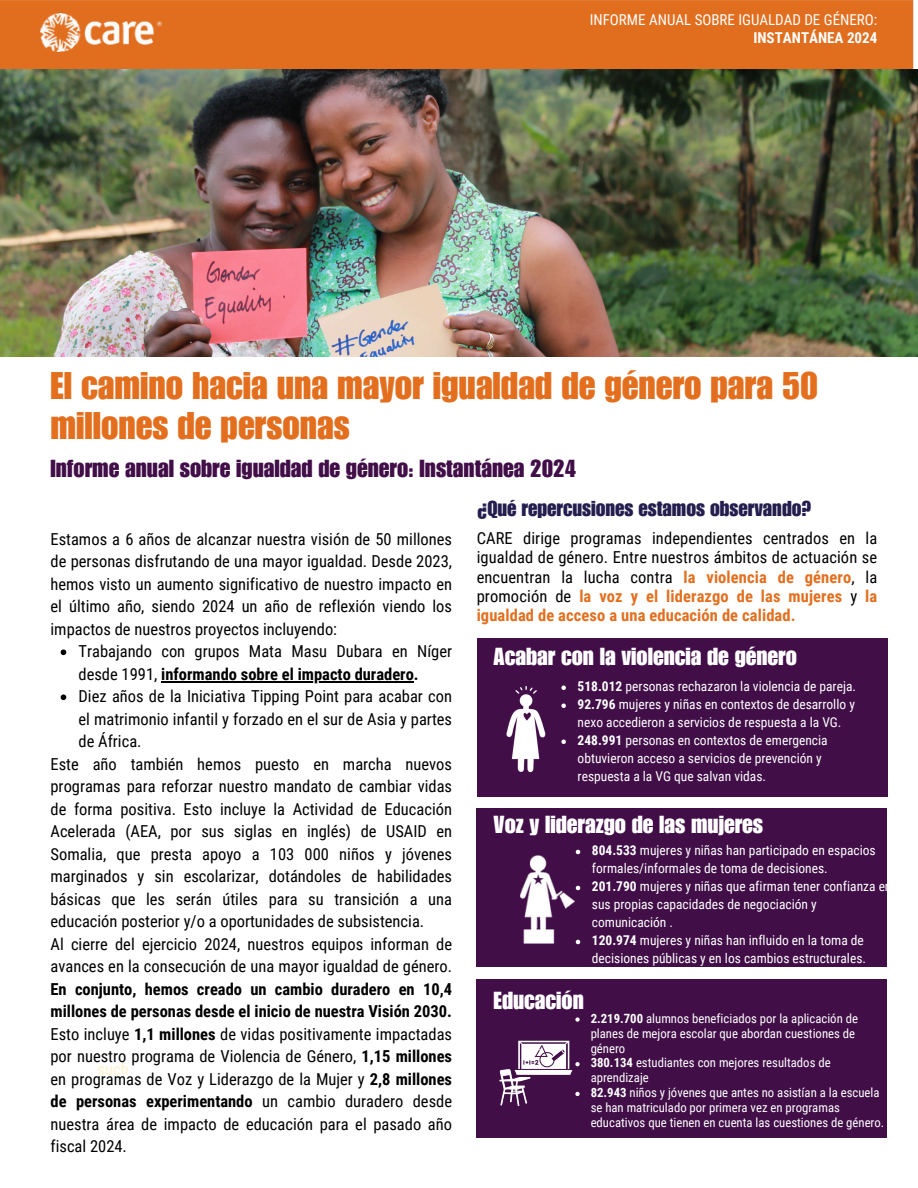
<style>
.page{position:relative;width:918px;height:1188px;background:#fff}
.page>*{position:absolute;margin:0;border:0;box-sizing:border-box;transform-origin:0 0}
.t1{font:37.5px/40.5px "Impact LT Std";color:#e36f1e}
.t2{font:24px "Impact LT Std";color:#fff}
.t3{font:24px "Impact LT Std";color:#410e48}
.t4{font:21px "Impact LT Std";color:#241e4e}
.t5{font:16.5px/22.5px "Roboto Condensed";color:#000}
.t6{font:16.5px "Roboto Condensed";color:#fff2cc}
.t7{font:15px/18px "Roboto Condensed";color:#fff;text-align:right}
.t8{font:13.5px/18px "Roboto Condensed";color:#fff}
.t9{font:12.75px/14.9px "Roboto Condensed";color:#fff}
.s1{font-weight:700}
.s2{font-weight:700;color:#e36f1e}
</style>
<div class="page">
<div style="left:0;top:0;width:918px;height:70px;background:#e16e1e"></div>
<img style="left:41px;top:13px;width:120px;height:38px">
<img style="left:0;top:70px;width:918px;height:287px">
<div style="left:477px;top:638px;width:410px;height:158px;background:#410e48"></div>
<div style="left:477px;top:979px;width:409px;height:159px;background:#410e48"></div>
<div style="left:477px;top:808px;width:409px;height:159px;background:#410e48"></div>
<img style="left:520px;top:856px;width:54px;height:87px">
<img style="left:476px;top:685px;width:140px;height:135px">
<img style="left:499px;top:1040px;width:80px;height:66px">
<svg style="left:61px;top:649px;width:5px;height:6px"></svg>
<hr style="left:161px;top:681px;width:253px;height:1px;background:#000">
<svg style="left:61px;top:694px;width:5px;height:6px"></svg>
<svg style="left:561px;top:686px;width:5px;height:4px"></svg>
<svg style="left:561px;top:704px;width:5px;height:4px"></svg>
<svg style="left:561px;top:740px;width:5px;height:4px"></svg>
<svg style="left:575px;top:1017px;width:5px;height:5px"></svg>
<svg style="left:575px;top:1062px;width:5px;height:4px"></svg>
<svg style="left:575px;top:1092px;width:5px;height:4px"></svg>
<svg style="left:576px;top:850px;width:4px;height:4px"></svg>
<svg style="left:576px;top:886px;width:4px;height:4px"></svg>
<svg style="left:576px;top:940px;width:4px;height:4px"></svg>
<p class="t7" style="left:590px;top:11px;width:289px">INFORME ANUAL SOBRE IGUALDAD DE GÉNERO:<br><span class="s1">INSTANTÁNEA 2024</span></p>
<h5 class="t1" style="left:51px;top:371px;width:769px">El camino hacia una mayor igualdad de género para 50 millones de personas</h5>
<h5 class="t3" style="left:51px;top:459px;width:527px">Informe anual sobre igualdad de género: Instantánea 2024</h5>
<p class="t5" style="left:51px;top:528px;width:403px;text-align:justify">Estamos a 6 años de alcanzar nuestra visión de 50 millones de personas disfrutando de una mayor igualdad. Desde 2023, hemos visto un aumento significativo de nuestro impacto en el último año, siendo 2024 un año de reflexión viendo los impactos de nuestros proyectos incluyendo:</p>
<p class="t5" style="left:79px;top:640px;width:375px">Trabajando con grupos Mata Masu Dubara en Níger desde 1991, <span class="s1">informando sobre el impacto duradero.</span></p>
<h2 class="t5" style="left:79px;top:685px;width:375px">Diez años de la Iniciativa Tipping Point para acabar con el matrimonio infantil y forzado en el sur de Asia y partes</h2>
<p class="t5" style="left:51px;top:730px;width:403px;text-indent:28px">de África.<br>Este año también hemos puesto en marcha nuevos programas para reforzar nuestro mandato de cambiar vidas</p>
<p class="t5" style="left:51px;top:798px;width:403px">de forma positiva. Esto incluye la Actividad de Educación Acelerada (AEA, por sus siglas en inglés) de USAID en Somalia, que presta apoyo a 103 000 niños y jóvenes marginados y sin escolarizar, dotándoles de habilidades básicas que les serán útiles para su transición a una educación posterior y/o a oportunidades de subsistencia.<br>Al cierre del ejercicio 2024, nuestros equipos informan de avances en la consecución de una mayor igualdad de género.<br><span class="s1">En conjunto, hemos creado un cambio duradero en 10,4 millones de personas desde el inicio de nuestra Visión 2030.<br></span>Esto incluye <span class="s1">1,1 millones</span> de vidas positivamente impactadas por nuestro programa de Violencia de Género, <span class="s1">1,15 millones </span>en programas de Voz y Liderazgo de la Mujer y <span class="s1">2,8 millones de personas experimentando</span> un cambio duradero desde nuestra área de impacto de educación para el pasado año fiscal 2024.</p>
<p class="t6" style="left:98px;top:1060px;width:33px">such</p>
<h5 class="t4" style="left:477px;top:501px;width:336px">¿Qué repercusiones estamos observando?</h5>
<h5 class="t5" style="left:477px;top:529px;width:402px;line-height:19.2px;text-align:justify">CARE dirige programas independientes centrados en la igualdad de género. Entre nuestros ámbitos de actuación se encuentran la lucha contra <span class="s2">la violencia de género</span>, la promoción de <span class="s2">la voz y el liderazgo de las mujeres</span> y <span class="s2">la igualdad de acceso a una educación de calidad.</span></h5>
<p class="t2" style="left:494px;top:647px;width:305px">Acabar con la violencia de género</p>
<p class="t8" style="left:578px;top:678px;width:280px"><span class="s1">518.012</span> personas rechazaron la violencia de pareja.</p>
<p class="t8" style="left:578px;top:696px;width:279px"><span class="s1">92.796</span> mujeres y niñas en contextos de desarrollo y nexo accedieron a servicios de respuesta a la VG.</p>
<p class="t8" style="left:578px;top:732px;width:252px"><span class="s1">248.991</span> personas en contextos de emergencia obtuvieron acceso a servicios de prevención y respuesta a la VG que salvan vidas.</p>
<p class="t2" style="left:494px;top:816px;width:271px">Voz y liderazgo de las mujeres</p>
<p class="t8" style="left:592px;top:842px;width:285px"><span class="s1">804.533</span> mujeres y niñas han participado en espacios formales/informales de toma de decisiones.</p>
<p class="t8" style="left:592px;top:878px;width:301px"><span class="s1">201.790</span> mujeres y niñas que afirman tener confianza en sus propias capacidades de negociación y comunicación .<br><span class="s1">120.974</span> mujeres y niñas han influido en la toma de decisiones públicas y en los cambios estructurales.</p>
<h2 class="t2" style="left:494px;top:992px;width:92px">Educación</h2>
<p class="t9" style="left:591px;top:1011px;width:269px"><span class="s1">2.219.700</span> alumnos beneficiados por la aplicación de planes de mejora escolar que abordan cuestiones de género</p>
<h2 class="t9" style="left:591px;top:1056px;width:242px"><span class="s1">380.134</span> estudiantes con mejores resultados de aprendizaje</h2>
<p class="t9" style="left:591px;top:1085px;width:295px"><span class="s1">82.943</span> niños y jóvenes que antes no asistían a la escuela se han matriculado por primera vez en programas educativos que tienen en cuenta las cuestiones de género.</p>
</div>
